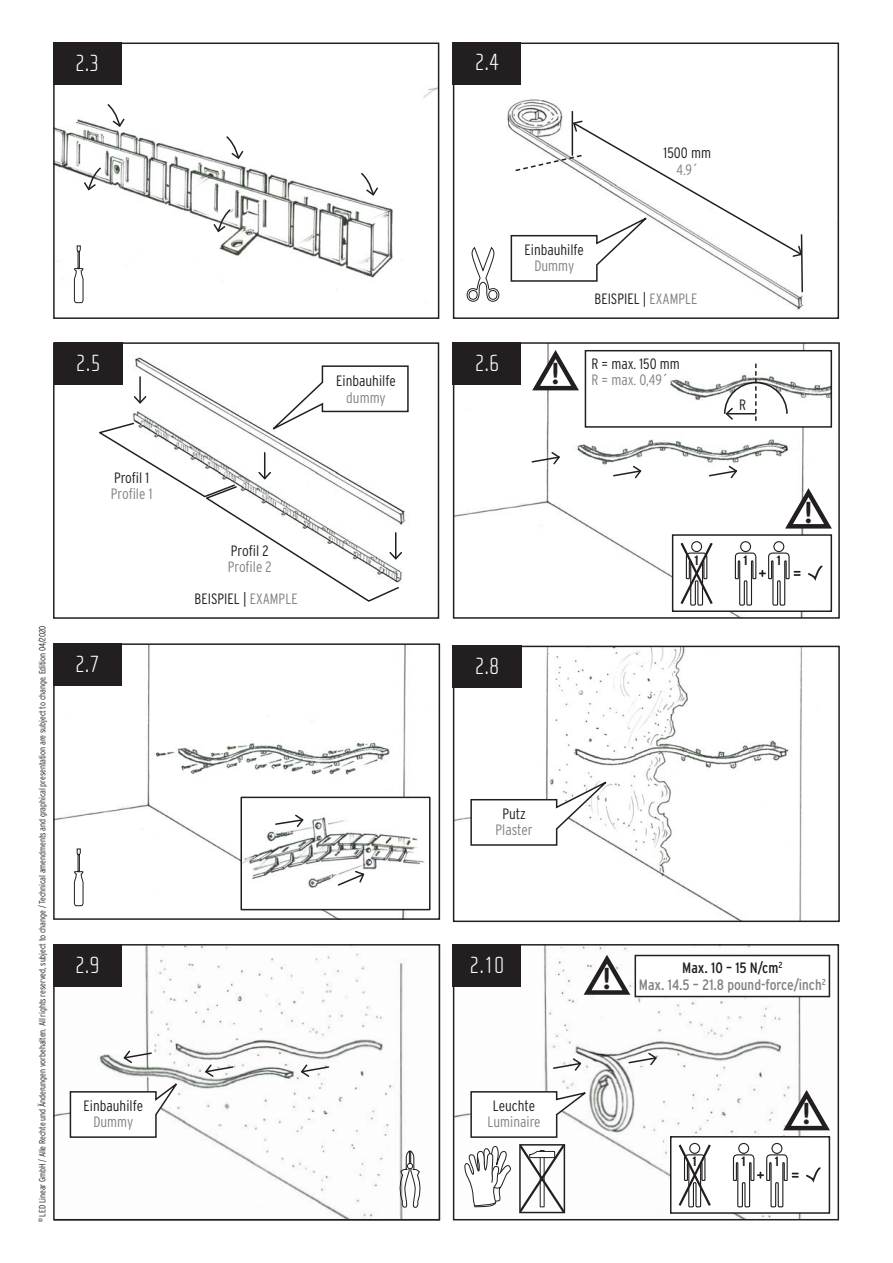
<style>
.page{position:relative;width:893px;height:1263px;background:#fff}
.page>*{position:absolute;margin:0;border:0;box-sizing:border-box;transform-origin:0 0}
.t1{font:700 condensed 30.3px "Interstate";color:#231f20}
.t2{font:100 24px "Cholla Sans OT";color:#fff}
.t3{font:300 condensed 15px "Interstate";color:#231f20}
.t4{font:300 condensed 15px "Interstate";color:#808285}
.t5{font:condensed 15px "Interstate";color:#808285}
.t6{font:condensed 15px "Interstate";color:#231f20}
.t7{font:700 condensed 13.5px "Interstate";color:#231f20}
.t8{font:300 condensed 9px "Interstate";letter-spacing:-.01em;color:#231f20}
.s1{color:#808285}
</style>
<div class="page">
<img style="left:56px;top:646px;width:375px;height:271px">
<div style="left:53px;top:643px;width:387px;height:277px;border:2px solid #231f20"></div>
<div style="left:53px;top:643px;width:68px;height:43px;background:#231f20"></div>
<img style="left:507px;top:99px;width:297px;height:211px">
<div style="left:453px;top:43px;width:386px;height:276px;border:2px solid #231f20"></div>
<div style="left:453px;top:43px;width:68px;height:42px;background:#231f20"></div>
<img style="left:56px;top:88px;width:380px;height:216px">
<div style="left:53px;top:43px;width:386px;height:276px;border:2px solid #231f20"></div>
<div style="left:53px;top:43px;width:68px;height:42px;background:#231f20"></div>
<div style="left:78px;top:251px;width:2px;height:44px;border:1px solid #231f20"></div>
<svg style="left:76px;top:245px;width:5px;height:8px"></svg>
<svg style="left:73px;top:267px;width:11px;height:36px"></svg>
<div style="left:78px;top:854px;width:2px;height:44px;border:1px solid #231f20"></div>
<svg style="left:76px;top:848px;width:5px;height:8px"></svg>
<svg style="left:73px;top:870px;width:11px;height:36px"></svg>
<img style="left:456px;top:649px;width:346px;height:270px">
<div style="left:453px;top:646px;width:387px;height:276px;border:2px solid #231f20"></div>
<div style="left:453px;top:646px;width:68px;height:42px;background:#231f20"></div>
<img style="left:456px;top:345px;width:349px;height:271px">
<div style="left:453px;top:342px;width:387px;height:277px;border:2px solid #231f20"></div>
<div style="left:453px;top:342px;width:68px;height:43px;background:#231f20"></div>
<div style="left:53px;top:342px;width:386px;height:277px;border:2px solid #231f20"></div>
<div style="left:54px;top:342px;width:68px;height:43px;background:#231f20"></div>
<img style="left:243px;top:800px;width:184px;height:107px">
<div style="left:240px;top:797px;width:190px;height:113px;border:2px solid #231f20"></div>
<hr style="left:572px;top:111px;width:1px;height:45px;background:#231f20">
<svg style="left:212px;top:208px;width:20px;height:25px"></svg>
<svg style="left:359px;top:171px;width:21px;height:26px"></svg>
<svg style="left:225px;top:134px;width:20px;height:26px"></svg>
<svg style="left:106px;top:102px;width:20px;height:26px"></svg>
<svg style="left:82px;top:166px;width:21px;height:26px"></svg>
<svg style="left:671px;top:486px;width:162px;height:127px"></svg>
<svg style="left:510px;top:120px;width:294px;height:174px"></svg>
<svg style="left:470px;top:776px;width:144px;height:70px"></svg>
<svg style="left:531px;top:451px;width:30px;height:15px"></svg>
<svg style="left:612px;top:464px;width:31px;height:16px"></svg>
<svg style="left:708px;top:464px;width:30px;height:16px"></svg>
<svg style="left:274px;top:813px;width:31px;height:15px"></svg>
<svg style="left:336px;top:870px;width:29px;height:17px"></svg>
<img style="left:456px;top:947px;width:375px;height:270px">
<div style="left:453px;top:944px;width:386px;height:276px;border:2px solid #231f20"></div>
<div style="left:635px;top:955px;width:194px;height:41px;background:#fff"></div>
<div style="left:635px;top:955px;width:195px;height:42px;border:2px solid #231f20"></div>
<svg style="left:580px;top:953px;width:54px;height:44px"></svg>
<svg style="left:669px;top:1088px;width:162px;height:126px"></svg>
<div style="left:453px;top:944px;width:68px;height:42px;background:#231f20"></div>
<img style="left:56px;top:947px;width:347px;height:270px">
<div style="left:53px;top:944px;width:387px;height:276px;border:2px solid #231f20"></div>
<div style="left:53px;top:944px;width:68px;height:42px;background:#231f20"></div>
<svg style="left:398px;top:1150px;width:23px;height:58px"></svg>
<svg style="left:552px;top:1057px;width:31px;height:15px"></svg>
<svg style="left:122px;top:1049px;width:31px;height:15px"></svg>
<svg style="left:627px;top:1051px;width:31px;height:15px"></svg>
<svg style="left:204px;top:1063px;width:30px;height:15px"></svg>
<svg style="left:300px;top:1063px;width:30px;height:15px"></svg>
<svg style="left:69px;top:1077px;width:114px;height:61px"></svg>
<svg style="left:464px;top:1090px;width:128px;height:124px"></svg>
<svg style="left:466px;top:246px;width:34px;height:56px"></svg>
<svg style="left:528px;top:348px;width:305px;height:80px"></svg>
<svg style="left:99px;top:365px;width:310px;height:237px"></svg>
<p class="t2" style="left:75px;top:50px;width:27px">2.3</p>
<p class="t2" style="left:474px;top:49px;width:27px">2.4</p>
<p class="t8" style="left:37px;top:1222px;width:598px;rotate:-90deg"><sup>©</sup> LED Linear GmbH / Alle Rechte und Änderungen vorbehalten. All rights reserved, subject to change / Technical amendments and graphical presentation are subject to change. Edition 04/2020</p>
<p class="t3" style="left:664px;top:144px;width:49px">1500 mm</p>
<p class="t4" style="left:677px;top:160px;width:23px">4.9´</p>
<p class="t2" style="left:76px;top:350px;width:27px">2.5</p>
<p class="t2" style="left:474px;top:350px;width:27px">2.6</p>
<p class="t3" style="left:114px;top:468px;width:37px">Profil 1</p>
<p class="t4" style="left:111px;top:485px;width:43px">Profile 1</p>
<p class="t2" style="left:75px;top:651px;width:27px">2.7</p>
<p class="t3" style="left:336px;top:372px;width:61px">Einbauhilfe</p>
<p class="t4" style="left:346px;top:388px;width:41px">dummy</p>
<p class="t3" style="left:231px;top:541px;width:39px">Profil 2</p>
<p class="t4" style="left:228px;top:558px;width:46px">Profile 2</p>
<p class="t3" style="left:195px;top:590px;width:105px">BEISPIEL | <span class="s1">EXAMPLE</span></p>
<p class="t2" style="left:474px;top:653px;width:27px">2.8</p>
<p class="t2" style="left:490px;top:653px;width:12px">2</p>
<p class="t3" style="left:525px;top:240px;width:61px">Einbauhilfe</p>
<p class="t4" style="left:534px;top:257px;width:41px">Dummy</p>
<p class="t3" style="left:594px;top:290px;width:105px">BEISPIEL | <span class="s1">EXAMPLE</span></p>
<p class="t1" style="left:552px;top:355px;width:10px">!</p>
<p class="t3" style="left:591px;top:354px;width:90px">R = max. 150 mm</p>
<p class="t4" style="left:591px;top:371px;width:78px">R = max. 0,49´</p>
<p class="t3" style="left:739px;top:395px;width:8px">R</p>
<p class="t7" style="left:694px;top:552px;width:6px">1</p>
<p class="t7" style="left:743px;top:552px;width:6px">1</p>
<p class="t7" style="left:777px;top:552px;width:6px">1</p>
<p class="t1" style="left:804px;top:493px;width:10px">!</p>
<p class="t3" style="left:502px;top:804px;width:25px">Putz</p>
<p class="t4" style="left:495px;top:821px;width:39px">Plaster</p>
<p class="t2" style="left:75px;top:952px;width:27px">2.9</p>
<p class="t2" style="left:90px;top:952px;width:12px">2</p>
<p class="t2" style="left:469px;top:952px;width:37px">2.10</p>
<p class="t1" style="left:603px;top:960px;width:10px">!</p>
<p class="t6" style="left:682px;top:959px;width:102px">Max. 10 – 15 N/cm<sup>2</sup></p>
<p class="t5" style="left:639px;top:975px;width:189px">Max. 14.5 – 21.8 pound-force/inch<sup>2</sup></p>
<p class="t3" style="left:84px;top:1096px;width:61px">Einbauhilfe</p>
<p class="t4" style="left:93px;top:1113px;width:41px">Dummy</p>
<p class="t3" style="left:493px;top:1096px;width:44px">Leuchte</p>
<p class="t4" style="left:488px;top:1113px;width:55px">Luminaire</p>
<p class="t1" style="left:803px;top:1095px;width:10px">!</p>
<p class="t7" style="left:693px;top:1153px;width:6px">1</p>
<p class="t7" style="left:741px;top:1153px;width:6px">1</p>
<p class="t7" style="left:775px;top:1153px;width:6px">1</p>
</div>
